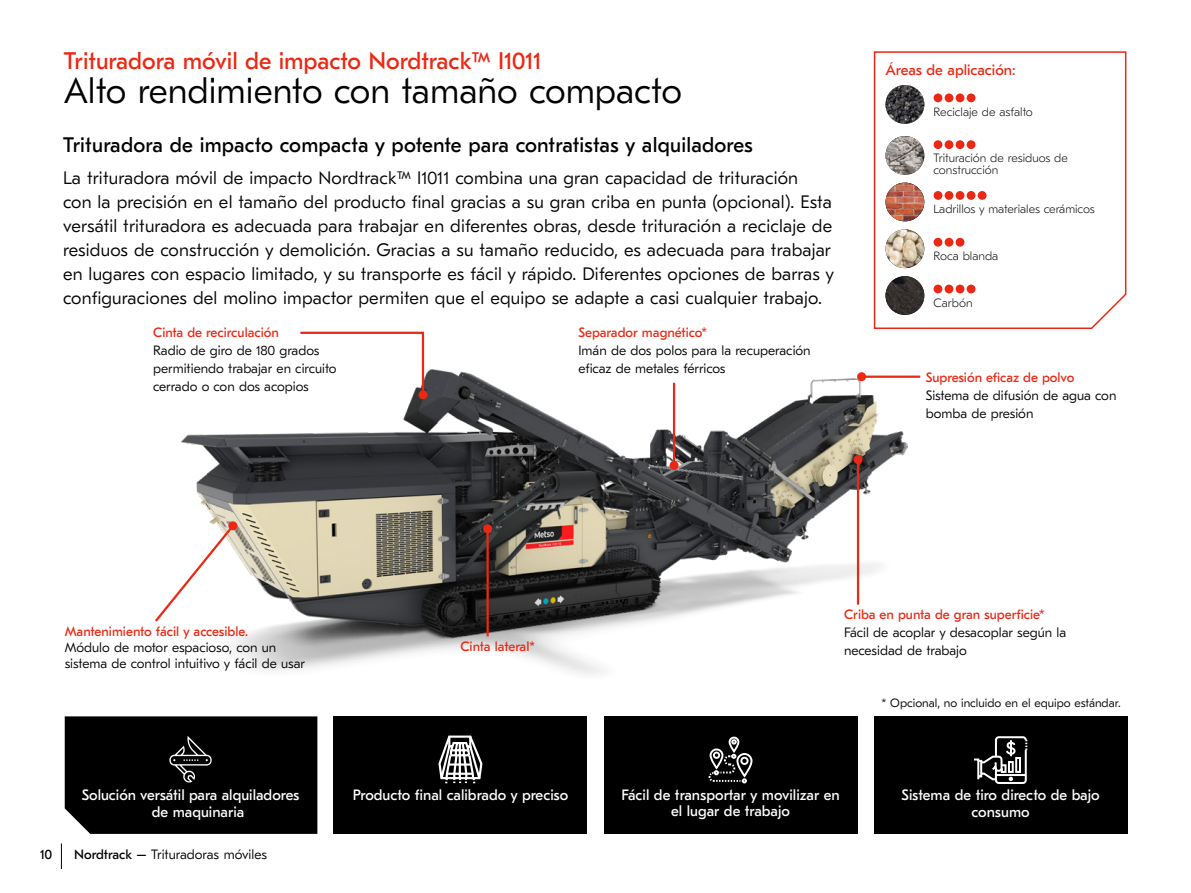
<style>
.page{position:relative;width:1191px;height:893px;background:#fff}
.page>*{position:absolute;margin:0;border:0;box-sizing:border-box;transform-origin:0 0}
.t1{font:300 36px "GT Eesti Pro Text";color:#000}
.t2{font:24px "GT Eesti Pro Text";color:#eb2814}
.t3{font:21px "GT Eesti Pro Text";letter-spacing:.01em;color:#000}
.t4{font:300 18px/24px "GT Eesti Pro Text";letter-spacing:.01em;color:#000}
.t5{font:15px/16.5px "GT Eesti Pro Text";color:#fff;text-align:center}
.t6{font:15px "GT Eesti Pro Text";color:#eb2814}
.t7{font:300 13.5px/18px "GT Eesti Pro Text";color:#000}
.t8{font:13.5px "GT Eesti Pro Text";color:#eb2814}
.t9{font:13.5px "GT Eesti Pro Text";color:#000}
.t10{font:100 12px/12px "GT Eesti Pro Text";color:#000}
.t11{font:300 12px "GT Eesti Pro Text";color:#000}
.s1{font-weight:400}
</style>
<div class="page">
<img style="left:181px;top:370px;width:726px;height:305px">
<svg style="left:155px;top:521px;width:83px;height:103px"></svg>
<div style="left:334px;top:716px;width:253px;height:117px;background:#000"></div>
<svg style="left:438px;top:735px;width:45px;height:49px"></svg>
<div style="left:874px;top:717px;width:253px;height:117px;background:#000"></div>
<svg style="left:974px;top:736px;width:54px;height:48px"></svg>
<div style="left:604px;top:716px;width:253px;height:117px;background:#000"></div>
<svg style="left:708px;top:736px;width:45px;height:47px"></svg>
<div style="left:65px;top:716px;width:252px;height:118px;background:#000"></div>
<svg style="left:61px;top:843px;width:1px;height:26px"></svg>
<svg style="left:873px;top:51px;width:254px;height:278px"></svg>
<hr style="left:486px;top:529px;width:3px;height:107px;background:#eb2814">
<div style="left:483px;top:524px;width:9px;height:9px;background:#eb2814;border-radius:50%"></div>
<hr style="left:857px;top:460px;width:2px;height:145px;background:#eb2814">
<div style="left:853px;top:455px;width:9px;height:9px;background:#eb2814;border-radius:50%"></div>
<hr style="left:861px;top:376px;width:59px;height:2px;background:#eb2814">
<div style="left:857px;top:372px;width:9px;height:9px;background:#eb2814;border-radius:50%"></div>
<hr style="left:673px;top:383px;width:2px;height:82px;background:#eb2814">
<div style="left:669px;top:461px;width:9px;height:9px;background:#eb2814;border-radius:50%"></div>
<svg style="left:298px;top:331px;width:127px;height:66px"></svg>
<div style="left:418px;top:390px;width:9px;height:9px;background:#eb2814;border-radius:50%"></div>
<h2 class="t2" style="left:64px;top:47px;width:479px">Trituradora móvil de impacto Nordtrack™ I1011</h2>
<h1 class="t1" style="left:64px;top:71px;width:620px">Alto rendimiento con tamaño compacto</h1>
<p class="t3" style="left:63px;top:133px;width:691px">Trituradora de impacto compacta y potente para contratistas y alquiladores</p>
<p class="t4" style="left:63px;top:166px;width:772px">La trituradora móvil de impacto Nordtrack™ I1011 combina una gran capacidad de trituración<br>con la precisión en el tamaño del producto final gracias a su gran criba en punta (opcional). Esta versátil trituradora es adecuada para trabajar en diferentes obras, desde trituración a reciclaje de residuos de construcción y demolición. Gracias a su tamaño reducido, es adecuada para trabajar en lugares con espacio limitado, y su transporte es fácil y rápido. Diferentes opciones de barras y configuraciones del molino impactor permiten que el equipo se adapte a casi cualquier trabajo.</p>
<p class="t8" style="left:153px;top:325px;width:127px">Cinta de recirculación</p>
<p class="t7" style="left:153px;top:342px;width:185px">Radio de giro de 180 grados permitiendo trabajar en circuito cerrado o con dos acopios</p>
<p class="t8" style="left:578px;top:325px;width:130px">Separador magnético*</p>
<p class="t7" style="left:578px;top:342px;width:234px">Imán de dos polos para la recuperación eficaz de metales férricos</p>
<p class="t6" style="left:885px;top:61px;width:131px">Áreas de aplicación:</p>
<p class="t10" style="left:933px;top:106px;width:101px">Reciclaje de asfalto</p>
<p class="t10" style="left:933px;top:152px;width:136px">Trituración de residuos de construcción</p>
<p class="t10" style="left:933px;top:203px;width:163px">Ladrillos y materiales cerámicos</p>
<p class="t10" style="left:933px;top:250px;width:66px">Roca blanda</p>
<p class="t10" style="left:933px;top:297px;width:40px">Carbón</p>
<p class="t8" style="left:925px;top:370px;width:150px">Supresión eficaz de polvo</p>
<p class="t7" style="left:925px;top:387px;width:192px">Sistema de difusión de agua con bomba de presión</p>
<p class="t8" style="left:65px;top:623px;width:185px">Mantenimiento fácil y accesible.</p>
<p class="t7" style="left:65px;top:639px;width:242px;line-height:16.2px">Módulo de motor espacioso, con un sistema de control intuitivo y fácil de usar</p>
<p class="t8" style="left:460px;top:638px;width:76px">Cinta lateral*</p>
<p class="t8" style="left:844px;top:607px;width:202px">Criba en punta de gran superficie*</p>
<p class="t7" style="left:844px;top:623px;width:224px">Fácil de acoplar y desacoplar según la necesidad de trabajo</p>
<p class="t11" style="left:881px;top:697px;width:240px">* Opcional, no incluido en el equipo estándar.</p>
<p class="t5" style="left:152px;top:787px;width:149px;text-align:left;text-indent:-70px">Solución versátil para alquiladores de maquinaria</p>
<p class="t9" style="left:40px;top:847px;width:14px">10</p>
<p class="t7" style="left:74px;top:846px;width:194px"><span class="s1">Nordtrack –</span> Trituradoras móviles</p>
<p class="t5" style="left:353px;top:787px;width:217px">Producto final calibrado y preciso</p>
<p class="t5" style="left:901px;top:787px;width:200px">Sistema de tiro directo de bajo consumo</p>
<p class="t5" style="left:621px;top:787px;width:220px">Fácil de transportar y movilizar en el lugar de trabajo</p>
</div>
